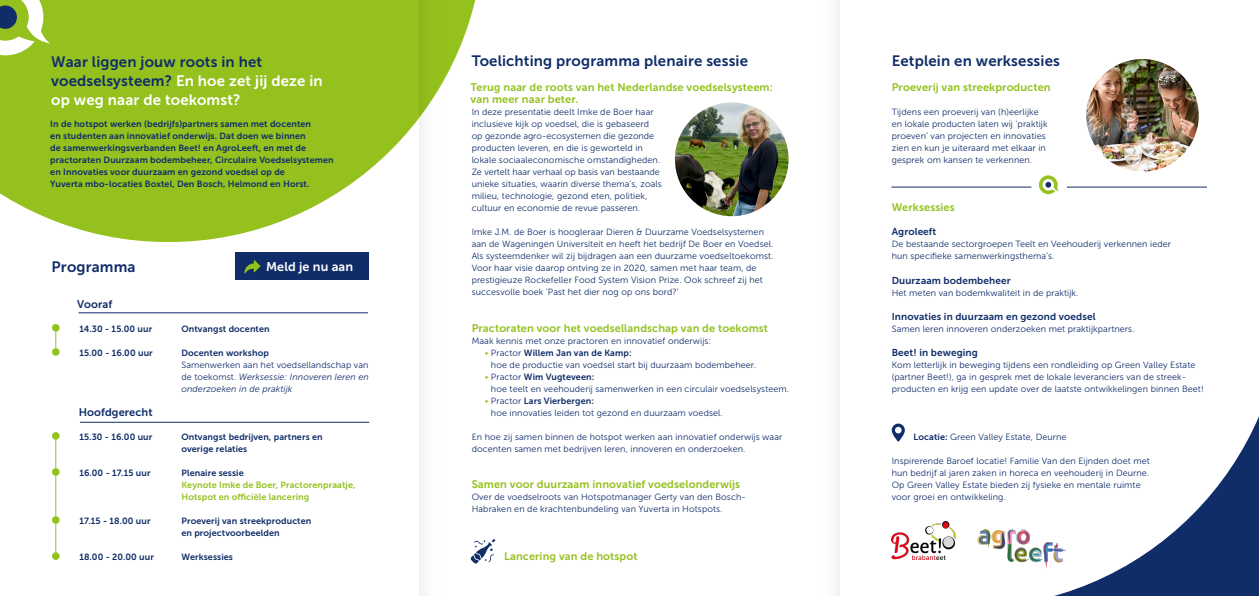
<style>
.page{position:relative;width:1259px;height:596px;background:#fff}
.page>*{position:absolute;margin:0;border:0;box-sizing:border-box;transform-origin:0 0}
.t1{font:15px/19px "Museo Sans 700";letter-spacing:.01em;color:#102d69}
.t2{font:12.6px "Museo Sans 700";letter-spacing:.01em;color:#fff}
.t3{font:11px/12px "Museo Sans 700";letter-spacing:.01em;color:#95c11f}
.t4{font:11px "Museo Sans 700";letter-spacing:.01em;color:#102d69}
.t5{font:10px "Museo Sans 700";letter-spacing:.01em;color:#102d69}
.t6{font:9px/12px "Museo Sans 300";letter-spacing:.01em;color:#102d69}
.t7{font:9px/12px "Museo Sans 700";letter-spacing:.01em;color:#102d69}
.t8{font:italic 9px/12px "Museo Sans 300";letter-spacing:.01em;color:#102d69;text-align:justify}
.t9{font:9px/12px "Museo Sans 700";letter-spacing:.01em;color:#95c11f}
.s1{color:#fff}
.s2{font-style:normal}
.s3{font-family:"Museo Sans 300";color:#95c11f}
.s4{font-family:"Museo Sans 300"}
.s5{font-family:"Museo Sans 700"}
</style>
<div class="page">
<svg style="left:1046px;top:416px;width:213px;height:179px"></svg>
<svg style="left:0;top:0;width:476px;height:242px;fill:#95c11f"></svg>
<img style="left:891px;top:521px;width:64px;height:38px">
<img style="left:977px;top:526px;width:90px;height:41px">
<svg style="left:891px;top:423px;width:14px;height:18px"></svg>
<img style="left:675px;top:102px;width:113px;height:114px;border-radius:57px">
<img style="left:1086px;top:59px;width:112px;height:112px;border-radius:56px">
<svg style="left:1039px;top:175px;width:20px;height:19px"></svg>
<hr style="left:891px;top:187px;width:140px;height:1px;background:#102d69">
<hr style="left:1067px;top:187px;width:140px;height:1px;background:#102d69">
<hr style="left:79px;top:312px;width:289px;height:1px;background:#102d69">
<hr style="left:80px;top:422px;width:289px;height:1px;background:#102d69">
<svg style="left:0;top:0;width:50px;height:55px"></svg>
<svg style="left:56px;top:331px;width:1px;height:17px"></svg>
<hr style="left:56px;top:433px;width:1px;height:126px;background:#95c11f">
<div style="left:52px;top:324px;width:8px;height:7px;background:#95c11f;border-radius:50%"></div>
<div style="left:52px;top:432px;width:8px;height:7px;background:#95c11f;border-radius:50%"></div>
<div style="left:52px;top:348px;width:8px;height:7px;background:#95c11f;border-radius:50%"></div>
<div style="left:52px;top:468px;width:8px;height:7px;background:#95c11f;border-radius:50%"></div>
<div style="left:52px;top:516px;width:8px;height:7px;background:#95c11f;border-radius:50%"></div>
<div style="left:52px;top:552px;width:8px;height:7px;background:#95c11f;border-radius:50%"></div>
<div style="left:235px;top:252px;width:134px;height:28px;background:#102d69"></div>
<svg style="left:244px;top:260px;width:16px;height:13px"></svg>
<svg style="left:470px;top:539px;width:25px;height:24px"></svg>
<svg style="left:420px;top:0;width:22px;height:595px"></svg>
<h1 class="t1" style="left:51px;top:52px;width:273px">Waar liggen jouw roots in het voedselsysteem? <span class="s1">En hoe zet jij deze in op weg naar de toekomst?</span></h1>
<p class="t7" style="left:50px;top:118px;width:285px">In de hotspot werken (bedrijfs)partners samen met docenten<br>en studenten aan innovatief onderwijs. Dat doen we binnen<br>de samenwerkingsverbanden Beet! en AgroLeeft, en met de practoraten Duurzaam bodembeheer, Circulaire Voedselsystemen en Innovaties voor duurzaam en gezond voedsel op de<br>Yuverta mbo-locaties Boxtel, Den Bosch, Helmond en Horst.</p>
<h1 class="t1" style="left:52px;top:256px;width:86px">Programma</h1>
<p class="t4" style="left:77px;top:297px;width:37px">Vooraf</p>
<h2 class="t2" style="left:266px;top:259px;width:89px">Meld je nu aan</h2>
<p class="t7" style="left:79px;top:322px;width:74px">14.30 - 15.00 uur</p>
<p class="t7" style="left:181px;top:322px;width:90px">Ontvangst docenten</p>
<p class="t7" style="left:79px;top:346px;width:75px">15.00 - 16.00 uur</p>
<p class="t7" style="left:181px;top:346px;width:89px">Docenten workshop</p>
<p class="t8" style="left:181px;top:358px;width:189px"><span class="s2">Samenwerken aan het voedsellandschap van de toekomst.</span> Werksessie: Innoveren leren en onderzoeken in de praktijk</p>
<p class="t7" style="left:79px;top:430px;width:74px">15.30 - 16.00 uur</p>
<p class="t7" style="left:181px;top:430px;width:143px">Ontvangst bedrijven, partners en overige relaties</p>
<p class="t7" style="left:79px;top:466px;width:73px">16.00 - 17.15 uur</p>
<p class="t7" style="left:181px;top:466px;width:64px">Plenaire sessie</p>
<p class="t9" style="left:181px;top:478px;width:176px">Keynote Imke de Boer, Practorenpraatje,<br>Hotspot en officiële lancering</p>
<p class="t7" style="left:79px;top:514px;width:73px">17.15 - 18.00 uur</p>
<p class="t7" style="left:181px;top:514px;width:131px">Proeverij van streekproducten en projectvoorbeelden</p>
<p class="t7" style="left:79px;top:550px;width:76px">18.00 - 20.00 uur</p>
<p class="t7" style="left:181px;top:550px;width:53px">Werksessies</p>
<p class="t4" style="left:79px;top:405px;width:75px">Hoofdgerecht</p>
<h1 class="t1" style="left:472px;top:52px;width:278px">Toelichting programma plenaire sessie</h1>
<h1 class="t1" style="left:891px;top:52px;width:170px">Eetplein en werksessies</h1>
<p class="t6" style="left:472px;top:106px;width:192px">In deze presentatie deelt Imke de Boer haar inclusieve kijk op voedsel, die is gebaseerd op gezonde agro-ecosystemen die gezonde producten leveren, en die is geworteld in lokale sociaaleconomische omstandigheden.<br>Ze vertelt haar verhaal op basis van bestaande unieke situaties, waarin diverse thema’s, zoals milieu, technologie, gezond eten, politiek, cultuur en economie de revue passeren.</p>
<p class="t6" style="left:472px;top:226px;width:303px">Imke J.M. de Boer is hoogleraar Dieren &amp; Duurzame Voedselsystemen aan de Wageningen Universiteit en heeft het bedrijf De Boer en Voedsel.<br>Als systeemdenker wil zij bijdragen aan een duurzame voedseltoekomst.<br>Voor haar visie daarop ontving ze in 2020, samen met haar team, de prestigieuze Rockefeller Food System Vision Prize. Ook schreef zij het succesvolle boek ‘Past het dier nog op ons bord?’</p>
<p class="t3" style="left:470px;top:81px;width:304px">Terug naar de roots van het Nederlandse voedselsysteem: van meer naar beter.</p>
<p class="t3" style="left:891px;top:81px;width:160px">Proeverij van streekproducten</p>
<p class="t6" style="left:891px;top:106px;width:157px">Tijdens een proeverij van (h)eerlijke en lokale producten laten wij ‘praktijk proeven’ van projecten en innovaties zien en kun je uiteraard met elkaar in gesprek om kansen te verkennen.</p>
<p class="t3" style="left:891px;top:201px;width:65px">Werksessies</p>
<p class="t5" style="left:891px;top:226px;width:46px">Agroleeft</p>
<p class="t6" style="left:891px;top:238px;width:281px">De bestaande sectorgroepen Teelt en Veehouderij verkennen ieder hun specifieke samenwerkingsthema’s.</p>
<p class="t5" style="left:891px;top:274px;width:120px">Duurzaam bodembeheer</p>
<p class="t6" style="left:891px;top:286px;width:188px">Het meten van bodemkwaliteit in de praktijk.</p>
<p class="t5" style="left:891px;top:310px;width:205px">Innovaties in duurzaam en gezond voedsel</p>
<p class="t6" style="left:891px;top:322px;width:244px">Samen leren innoveren onderzoeken met praktijkpartners.</p>
<p class="t5" style="left:891px;top:346px;width:88px">Beet! in beweging</p>
<p class="t6" style="left:891px;top:358px;width:313px">Kom letterlijk in beweging tijdens een rondleiding op Green Valley Estate (partner Beet!), ga in gesprek met de lokale leveranciers van de streek&shy;producten en krijg een update over de laatste ontwikkelingen binnen Beet!</p>
<p class="t3" style="left:472px;top:321px;width:298px">Practoraten voor het voedsellandschap van de toekomst</p>
<p class="t6" style="left:472px;top:334px;width:241px">Maak kennis met onze practoren en innovatief onderwijs:</p>
<p class="t7" style="left:485px;top:346px;width:148px"><span class="s3">•</span> <span class="s4">Practor</span> Willem Jan van de Kamp:</p>
<p class="t6" style="left:491px;top:358px;width:267px">hoe de productie van voedsel start bij duurzaam bodembeheer.</p>
<p class="t7" style="left:485px;top:370px;width:111px"><span class="s3">•</span> <span class="s4">Practor</span> Wim Vugteveen:</p>
<p class="t6" style="left:491px;top:382px;width:300px">hoe teelt en veehouderij samenwerken in een circulair voedselsysteem.</p>
<p class="t7" style="left:485px;top:394px;width:111px"><span class="s3">•</span> <span class="s4">Practor</span> Lars Vierbergen:</p>
<p class="t6" style="left:491px;top:406px;width:233px">hoe innovaties leiden tot gezond en duurzaam voedsel.</p>
<p class="t6" style="left:472px;top:430px;width:312px">En hoe zij samen binnen de hotspot werken aan innovatief onderwijs waar docenten samen met bedrijven leren, innoveren en onderzoeken.</p>
<p class="t6" style="left:472px;top:490px;width:276px">Over de voedselroots van Hotspotmanager Gerty van den Bosch-<br>Habraken en de krachtenbundeling van Yuverta in Hotspots.</p>
<p class="t6" style="left:913px;top:430px;width:155px"><span class="s5">Locatie:</span> Green Valley Estate, Deurne</p>
<p class="t6" style="left:891px;top:454px;width:260px">Inspirerende Baroef locatie! Familie Van den Eijnden doet met hun bedrijf al jaren zaken in horeca en veehouderij in Deurne.<br>Op Green Valley Estate bieden zij fysieke en mentale ruimte voor groei en ontwikkeling.</p>
<p class="t3" style="left:472px;top:477px;width:270px">Samen voor duurzaam innovatief voedselonderwijs</p>
<p class="t3" style="left:504px;top:549px;width:135px">Lancering van de hotspot</p>
</div>
